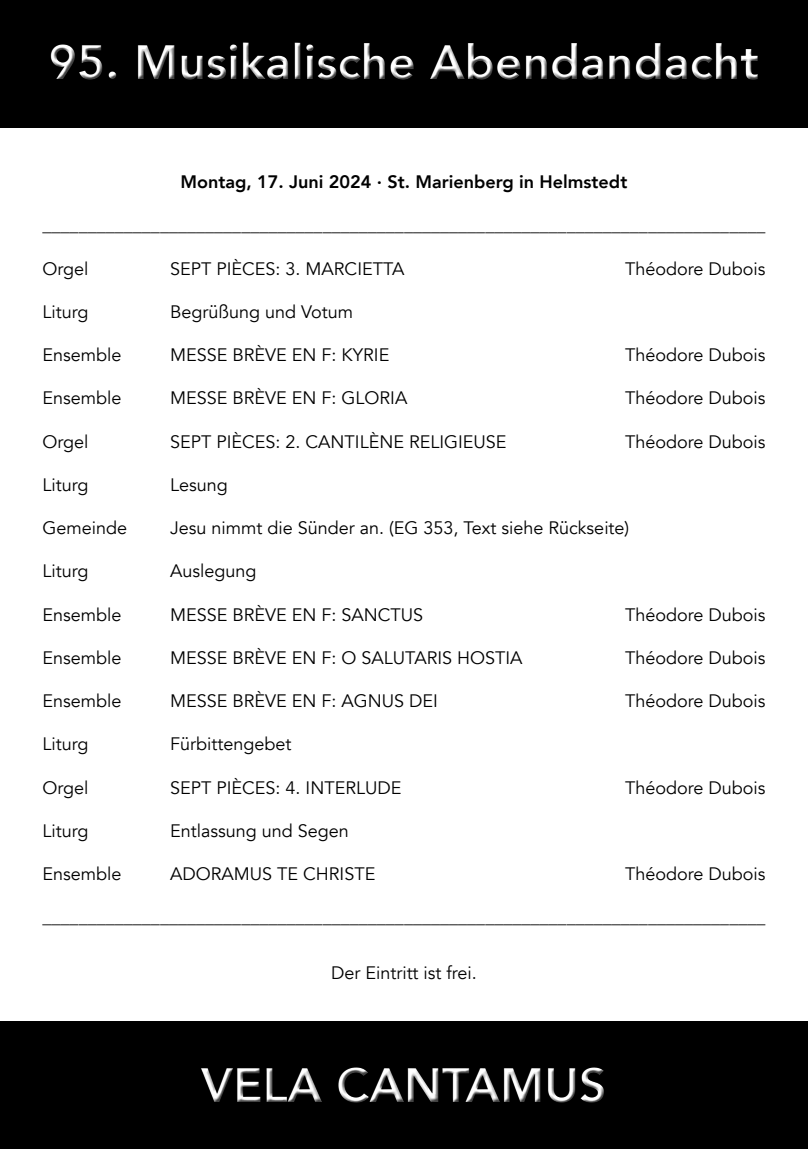
<style>
.page{position:relative;width:808px;height:1149px;background:#fff}
.page>*{position:absolute;margin:0;border:0;box-sizing:border-box;transform-origin:0 0}
.t1{font:800 48px "Avenir";color:#fff}
.t2{font:18px "Avenir";color:#000}
.t3{font:800 18px "Avenir";color:#000}
</style>
<div class="page">
<div style="left:0;top:0;width:808px;height:128px;background:#000"></div>
<div style="left:0;top:1020px;width:808px;height:128px;background:#000"></div>
<div style="left:201px;top:1065px;width:408px;height:42px;background:#000;opacity:.75"></div>
<h1 class="t1" style="left:49px;top:25px;width:712px">95. Musikalische Abendandacht</h1>
<p class="t3" style="left:181px;top:168px;width:448px">Montag, 17. Juni 2024 · St. Marienberg in Helmstedt</p>
<p class="t2" style="left:43px;top:214px;width:724px">________________________________________________________________________________</p>
<p class="t2" style="left:43px;top:258px;width:47px">Orgel</p>
<p class="t2" style="left:170px;top:258px;width:236px">SEPT PIÈCES: 3. MARCIETTA</p>
<p class="t2" style="left:625px;top:258px;width:142px">Théodore Dubois</p>
<p class="t2" style="left:43px;top:301px;width:47px">Liturg</p>
<p class="t2" style="left:170px;top:301px;width:185px">Begrüßung und Votum</p>
<p class="t2" style="left:43px;top:344px;width:81px">Ensemble</p>
<p class="t2" style="left:170px;top:344px;width:221px">MESSE BRÈVE EN F: KYRIE</p>
<p class="t2" style="left:625px;top:344px;width:142px">Théodore Dubois</p>
<p class="t2" style="left:43px;top:387px;width:81px">Ensemble</p>
<p class="t2" style="left:170px;top:387px;width:239px">MESSE BRÈVE EN F: GLORIA</p>
<p class="t2" style="left:625px;top:387px;width:142px">Théodore Dubois</p>
<p class="t2" style="left:43px;top:430px;width:47px">Orgel</p>
<p class="t2" style="left:170px;top:430px;width:338px">SEPT PIÈCES: 2. CANTILÈNE RELIGIEUSE</p>
<p class="t2" style="left:625px;top:430px;width:142px">Théodore Dubois</p>
<p class="t2" style="left:43px;top:474px;width:47px">Liturg</p>
<p class="t2" style="left:170px;top:474px;width:59px">Lesung</p>
<p class="t2" style="left:43px;top:517px;width:86px">Gemeinde</p>
<p class="t2" style="left:170px;top:517px;width:461px">Jesu nimmt die Sünder an. (EG 353, Text siehe Rückseite)</p>
<p class="t2" style="left:43px;top:560px;width:47px">Liturg</p>
<p class="t2" style="left:170px;top:560px;width:88px">Auslegung</p>
<p class="t2" style="left:43px;top:603px;width:81px">Ensemble</p>
<p class="t2" style="left:170px;top:603px;width:255px">MESSE BRÈVE EN F: SANCTUS</p>
<p class="t2" style="left:625px;top:603px;width:142px">Théodore Dubois</p>
<p class="t2" style="left:43px;top:646px;width:81px">Ensemble</p>
<p class="t2" style="left:170px;top:646px;width:354px">MESSE BRÈVE EN F: O SALUTARIS HOSTIA</p>
<p class="t2" style="left:625px;top:646px;width:142px">Théodore Dubois</p>
<p class="t2" style="left:43px;top:690px;width:81px">Ensemble</p>
<p class="t2" style="left:170px;top:690px;width:269px">MESSE BRÈVE EN F: AGNUS DEI</p>
<p class="t2" style="left:625px;top:690px;width:142px">Théodore Dubois</p>
<p class="t2" style="left:43px;top:733px;width:47px">Liturg</p>
<p class="t2" style="left:170px;top:733px;width:123px">Fürbittengebet</p>
<p class="t2" style="left:43px;top:776px;width:47px">Orgel</p>
<p class="t2" style="left:170px;top:776px;width:233px">SEPT PIÈCES: 4. INTERLUDE</p>
<p class="t2" style="left:625px;top:776px;width:142px">Théodore Dubois</p>
<p class="t2" style="left:43px;top:819px;width:47px">Liturg</p>
<p class="t2" style="left:170px;top:819px;width:180px">Entlassung und Segen</p>
<p class="t2" style="left:43px;top:862px;width:81px">Ensemble</p>
<p class="t2" style="left:170px;top:862px;width:207px">ADORAMUS TE CHRISTE</p>
<p class="t2" style="left:625px;top:862px;width:142px">Théodore Dubois</p>
<p class="t2" style="left:43px;top:906px;width:724px">________________________________________________________________________________</p>
<p class="t2" style="left:331px;top:961px;width:147px">Der Eintritt ist frei.</p>
<h1 class="t1" style="left:201px;top:1047px;width:407px">VELA CANTAMUS</h1>
</div>
